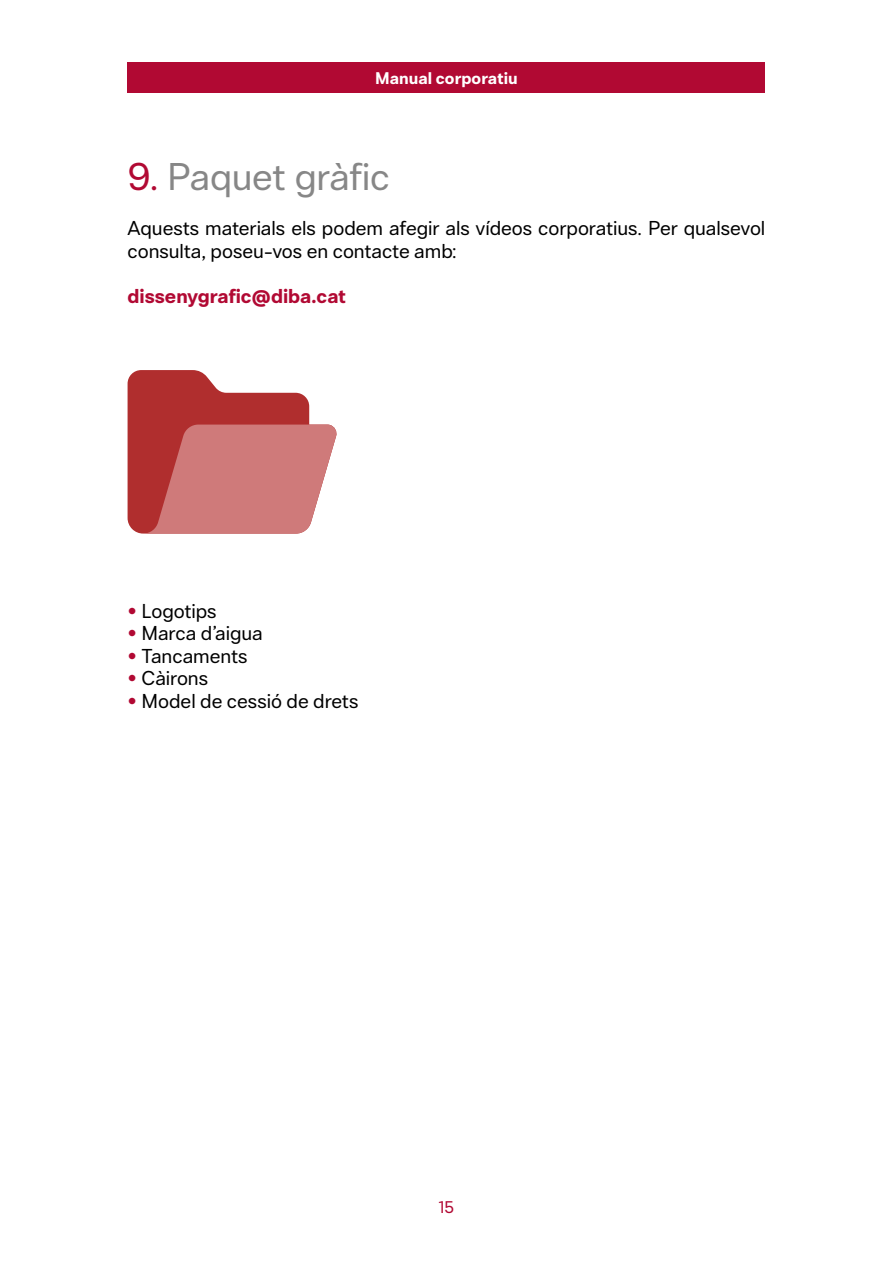
<style>
.page{position:relative;width:893px;height:1263px;background:#fff}
.page>*{position:absolute;margin:0;border:0;box-sizing:border-box;transform-origin:0 0}
.t1{font:36px "Di Ba";letter-spacing:-.005em;color:#878787}
.t2{font:18.75px/22.5px "Di Ba";color:#000}
.t3{font:700 18.75px "Di Ba";color:#b10933}
.t4{font:700 15.75px "Di Ba";letter-spacing:.005em;color:#fff}
.t5{font:15.75px "Di Ba";color:#b10933}
.s1{color:#b10933}
</style>
<div class="page">
<div style="left:128px;top:62px;width:637px;height:31px;background:#b10933"></div>
<svg style="left:128px;top:370px;width:209px;height:164px"></svg>
<p class="t4" style="left:375px;top:67px;width:144px">Manual corporatiu</p>
<h1 class="t1" style="left:128px;top:152px;width:264px"><span class="s1">9.</span> Paquet gràfic</h1>
<p class="t2" style="left:128px;top:216px;width:639px">Aquests materials els podem afegir als vídeos corporatius. Per qualsevol consulta, poseu-vos en contacte amb:</p>
<p class="t3" style="left:128px;top:282px;width:220px">dissenygrafic@diba.cat</p>
<p class="t2" style="left:128px;top:599px;width:91px"><span class="s1">•</span> Logotips</p>
<p class="t2" style="left:128px;top:621px;width:137px"><span class="s1">•</span> Marca d’aigua</p>
<p class="t2" style="left:128px;top:644px;width:121px"><span class="s1">•</span> Tancaments</p>
<p class="t2" style="left:128px;top:666px;width:82px"><span class="s1">•</span> Càirons</p>
<p class="t2" style="left:128px;top:689px;width:232px"><span class="s1">•</span> Model de cessió de drets</p>
<p class="t5" style="left:439px;top:1196px;width:17px">15</p>
</div>
